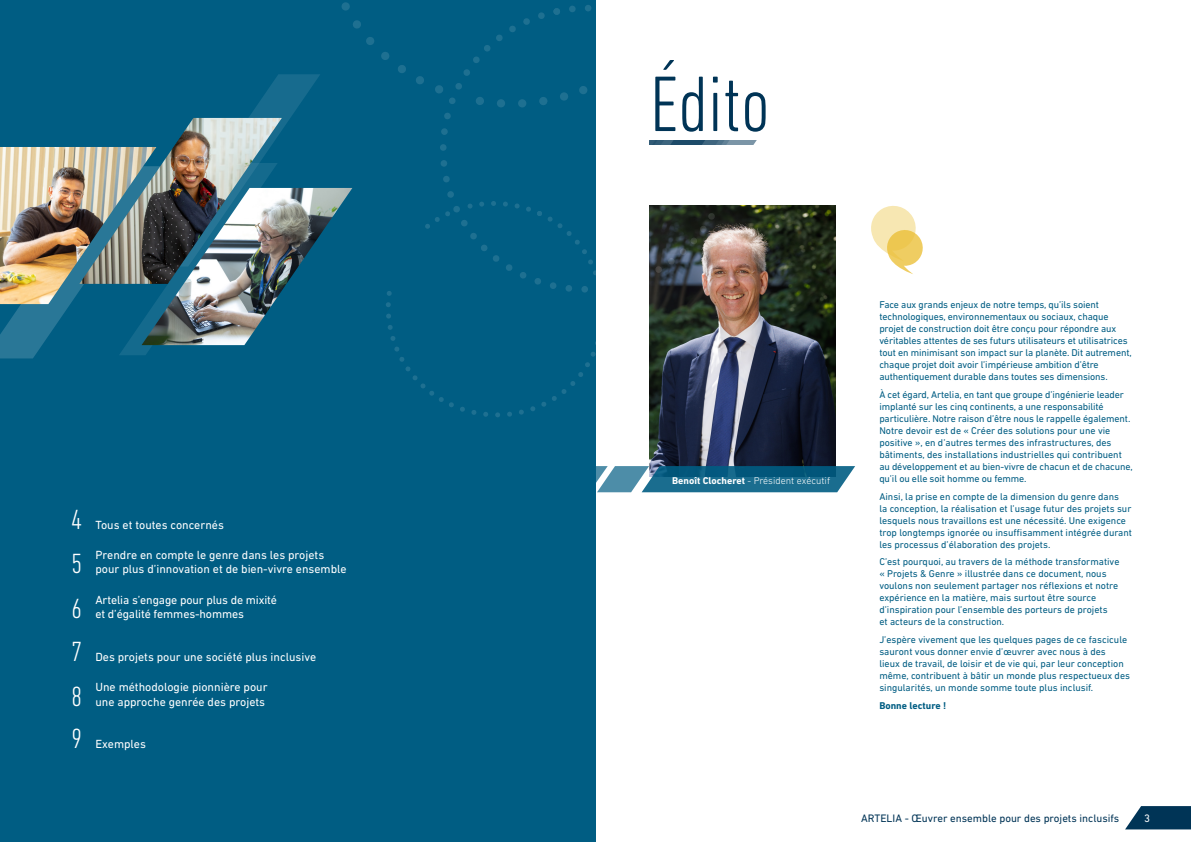
<style>
.page{position:relative;width:1191px;height:842px;background:#fff}
.page>*{position:absolute;margin:0;border:0;box-sizing:border-box;transform-origin:0 0}
.t1{font:300 condensed 80px "DIN Next LT Pro";color:#003456}
.t2{font:300 condensed 28.3px "DIN Next LT Pro";color:#fff}
.t3{font:12px/14.4px "DIN Next LT Pro";color:#fff}
.t4{font:11px "DIN Next LT Pro";color:#003456}
.t5{font:11px "DIN Next LT Pro";color:#fff}
.t6{font:10px/12px "DIN Next LT Pro";color:#005d83}
.texte_courant_chapitre_bleu{font:300 10px "DIN Next LT Pro";color:#fff}
.t7{font:700 10px "DIN Next LT Pro";color:#005d83}
.s1{font-weight:700}
</style>
<div class="page">
<div style="left:0;top:0;width:595px;height:842px;background:#005d83"></div>
<img style="left:650px;top:206px;width:185px;height:260px">
<svg style="left:595px;top:466px;width:260px;height:26px;background:#307897"></svg>
<svg style="left:0;top:0;width:763px;height:417px"></svg>
<img style="left:0;top:147px;width:141px;height:157px">
<img style="left:79px;top:118px;width:203px;height:166px">
<img style="left:141px;top:188px;width:211px;height:157px">
<svg style="left:1125px;top:806px;width:66px;height:23px;background:#204e6b"></svg>
<svg style="left:871px;top:206px;width:52px;height:68px"></svg>
<p class="t2" style="left:71px;top:503px;width:12px">4</p>
<p class="t3" style="left:95px;top:517px;width:130px">Tous et toutes concernés</p>
<p class="t3" style="left:95px;top:547px;width:230px">Prendre en compte le genre dans les projets</p>
<p class="t2" style="left:71px;top:548px;width:12px">5</p>
<p class="t3" style="left:95px;top:562px;width:253px">pour plus d’innovation et de bien-vivre ensemble</p>
<p class="t2" style="left:71px;top:593px;width:12px">6</p>
<p class="t3" style="left:95px;top:592px;width:183px">Artelia s’engage pour plus de mixité et d’égalité femmes-hommes</p>
<p class="t2" style="left:71px;top:635px;width:12px">7</p>
<p class="t3" style="left:95px;top:649px;width:222px">Des projets pour une société plus inclusive</p>
<p class="t2" style="left:71px;top:680px;width:12px">8</p>
<p class="t3" style="left:95px;top:680px;width:174px">Une méthodologie pionnière pour une approche genrée des projets</p>
<p class="t2" style="left:71px;top:723px;width:12px">9</p>
<p class="t3" style="left:95px;top:737px;width:52px">Exemples</p>
<p class="t1" style="left:650px;top:59px;width:121px">Édito</p>
<p class="texte_courant_chapitre_bleu" style="left:672px;top:475px;width:159px"><span class="s1">Benoît Clocheret</span> - Président exécutif</p>
<p class="t6" style="left:879px;top:299px;width:254px">Face aux grands enjeux de notre temps, qu’ils soient technologiques, environnementaux ou sociaux, chaque projet de construction doit être conçu pour répondre aux véritables attentes de ses futurs utilisateurs et utilisatrices tout en minimisant son impact sur la planète. Dit autrement, chaque projet doit avoir l’impérieuse ambition d’être authentiquement durable dans toutes ses dimensions.</p>
<p class="t6" style="left:879px;top:388px;width:255px">À cet égard, Artelia, en tant que groupe d’ingénierie leader implanté sur les cinq continents, a une responsabilité particulière. Notre raison d’être nous le rappelle également.<br>Notre devoir est de « Créer des solutions pour une vie positive », en d’autres termes des infrastructures, des bâtiments, des installations industrielles qui contribuent au développement et au bien-vivre de chacun et de chacune, qu’il ou elle soit homme ou femme.</p>
<p class="t6" style="left:879px;top:490px;width:254px">Ainsi, la prise en compte de la dimension du genre dans<br>la conception, la réalisation et l’usage futur des projets sur lesquels nous travaillons est une nécessité. Une exigence trop longtemps ignorée ou insuffisamment intégrée durant les processus d’élaboration des projets.</p>
<p class="t6" style="left:879px;top:556px;width:242px">C’est pourquoi, au travers de la méthode transformative « Projets &amp; Genre » illustrée dans ce document, nous voulons non seulement partager nos réflexions et notre expérience en la matière, mais surtout être source d’inspiration pour l’ensemble des porteurs de projets<br>et acteurs de la construction.</p>
<p class="t6" style="left:879px;top:633px;width:252px">J’espère vivement que les quelques pages de ce fascicule sauront vous donner envie d’œuvrer avec nous à des<br>lieux de travail, de loisir et de vie qui, par leur conception même, contribuent à bâtir un monde plus respectueux des singularités, un monde somme toute plus inclusif.</p>
<p class="t7" style="left:879px;top:699px;width:68px">Bonne lecture !</p>
<p class="t4" style="left:861px;top:812px;width:260px">ARTELIA - Œuvrer ensemble pour des projets inclusifs</p>
<p class="t5" style="left:1144px;top:812px;width:7px">3</p>
</div>
